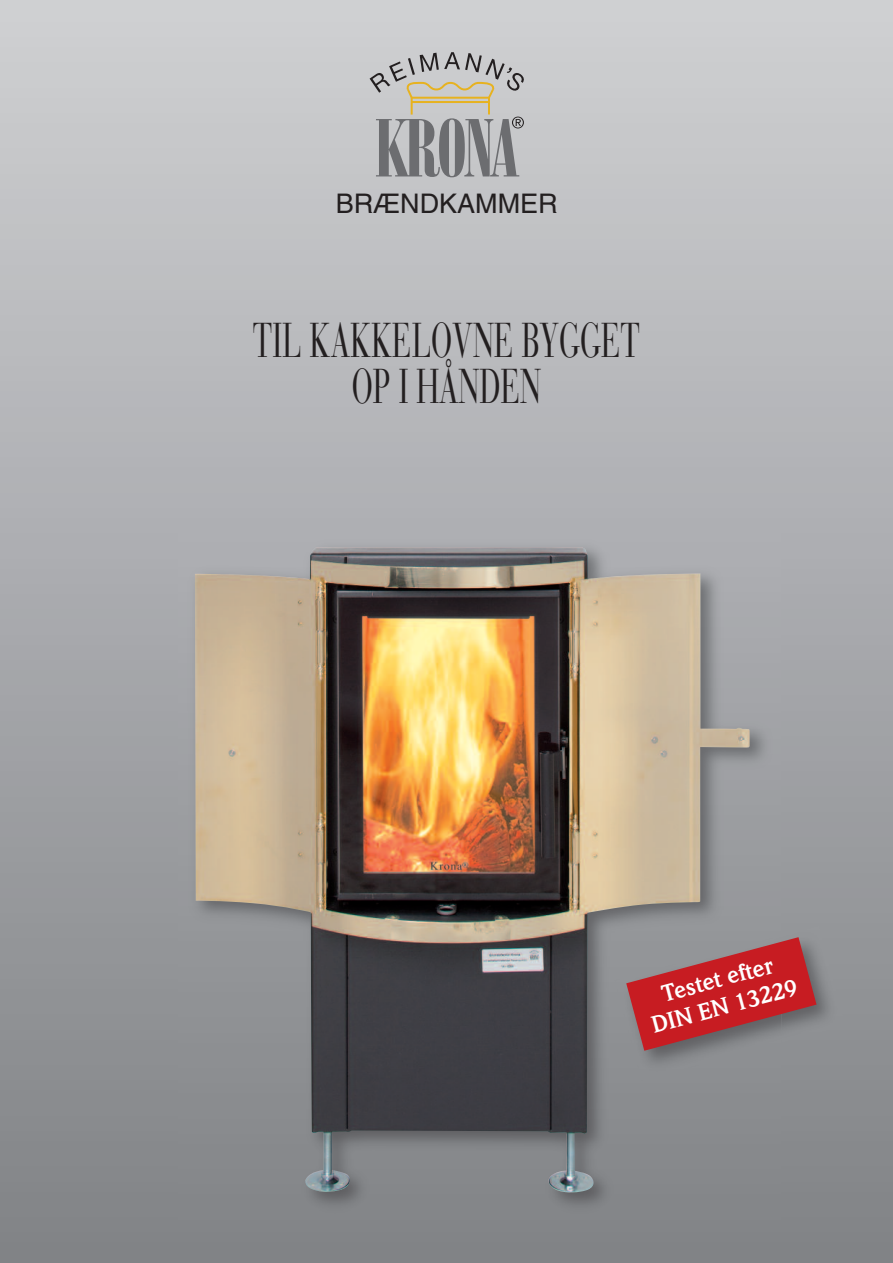
<style>
.page{position:relative;width:893px;height:1263px;background:#fff}
.page>*{position:absolute;margin:0;border:0;box-sizing:border-box;transform-origin:0 0}
.t1{font:48.6px/46.5px "Bauer Bodoni";color:#231f20;text-align:center;scale:.6 1}
.t2{font:27px "Helvetica";color:#231f20}
.t3{font:700 23.1px/27.8px "Weidemann";color:#fff;text-align:center}
</style>
<div class="page">
<div style="left:0;top:0;width:893px;height:1263px;background:linear-gradient(to bottom,#cfd0d3,#808285)"></div>
<svg style="left:370px;top:52px;width:154px;height:125px;background:#adacaa"></svg>
<img style="left:177px;top:528px;width:605px;height:697px">
<img style="left:195px;top:548px;width:555px;height:645px">
<img style="left:782px;top:926px;width:64px;height:117px">
<img style="left:615px;top:936px;width:167px;height:144px">
<svg style="left:626px;top:937px;width:190px;height:114px;background:#ab4a4f"></svg>
<p class="t2" style="left:336px;top:194px;width:223px">BRÆNDKAMMER</p>
<p class="t1" style="left:253px;top:323px;width:647px">TIL KAKKELOVNE BYGGET<br>OP I HÅNDEN</p>
<p class="t3" style="left:642px;top:987px;width:152px;rotate:-15deg">Testet efter<br>DIN EN 13229</p>
</div>
